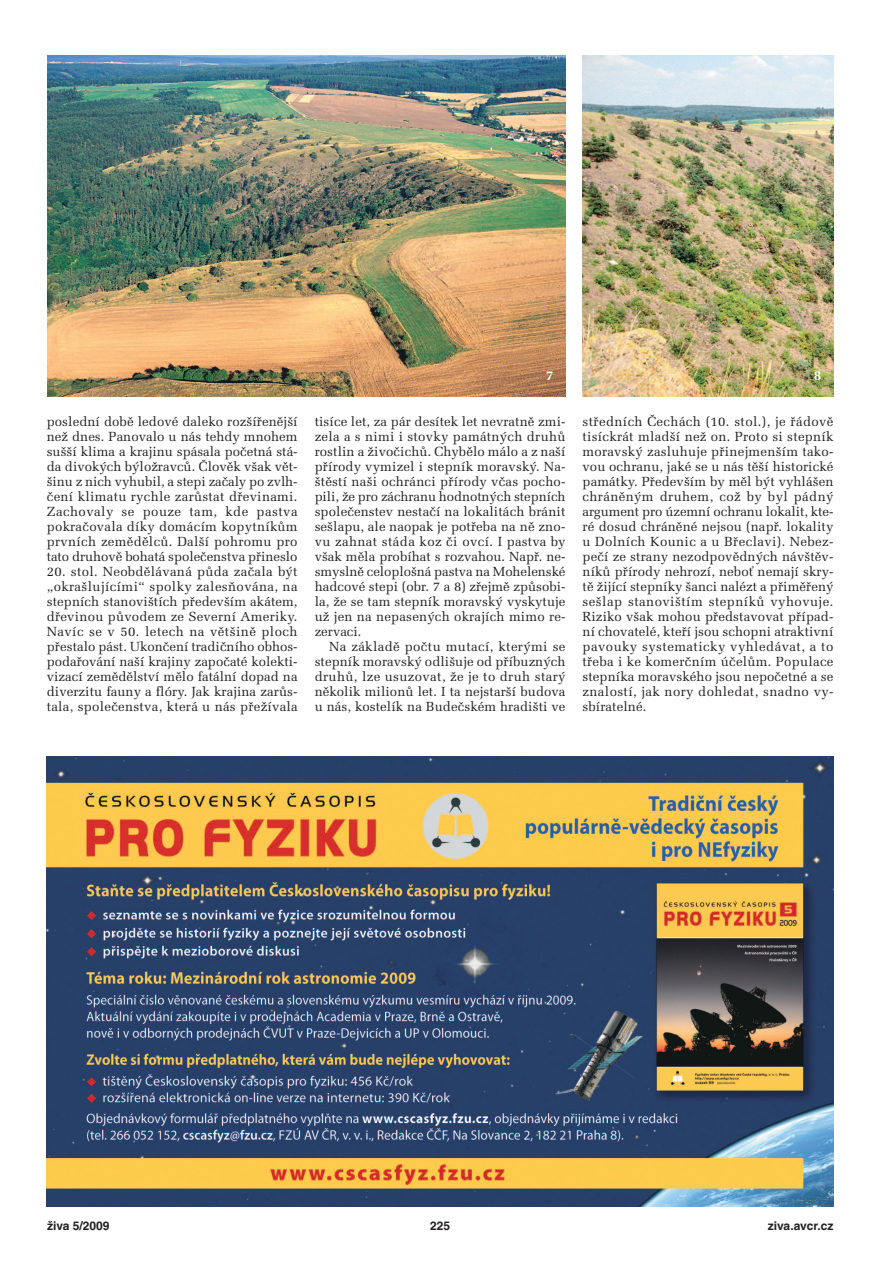
<style>
.page{position:relative;width:893px;height:1263px;background:#fff}
.page>*{position:absolute;margin:0;border:0;box-sizing:border-box;transform-origin:0 0}
.t1{font:700 13.5px "Melior CE";color:#fff}
.t2{font:13.2px/15px "Melior CE";letter-spacing:.005em;color:#231f20;text-align:justify}
.t3{font:700 12px "Helvetica CE";color:#231f20}
</style>
<div class="page">
<img style="left:47px;top:56px;width:519px;height:340px">
<img style="left:583px;top:55px;width:250px;height:341px">
<img style="left:47px;top:756px;width:786px;height:450px">
<p class="t2" style="left:47px;top:416px;width:252px">poslední době ledové daleko rozšířenější než dnes. Panovalo u nás tehdy mnohem sušší klima a krajinu spásala početná stá&shy;da divokých býložravců. Člověk však vět&shy;šinu z nich vyhubil, a stepi začaly po zvlh&shy;čení klimatu rychle zarůstat dřevinami.<br>Zachovaly se pouze tam, kde pastva pokračovala díky domácím kopytníkům prvních zemědělců. Další pohromu pro tato druhově bohatá společenstva přineslo</p>
<p class="t2" style="left:47px;top:566px;width:252px">20. stol. Neobdělávaná půda začala být „okrašlujícími“ spolky zalesňována, na stepních stanovištích především akátem, dřevinou původem ze Severní Ameriky.<br>Navíc se v 50. letech na většině ploch přestalo pást. Ukončení tradičního obhos&shy;podařování naší krajiny započaté kolekti&shy;vizací zemědělství mělo fatální dopad na diverzitu fauny a flóry. Jak krajina zarůs&shy;tala, společenstva, která u nás přežívala</p>
<p class="t1" style="left:546px;top:371px;width:9px">7</p>
<p class="t1" style="left:814px;top:371px;width:9px">8</p>
<p class="t2" style="left:315px;top:416px;width:252px">tisíce let, za pár desítek let nevratně zmi&shy;zela a s nimi i stovky památných druhů rostlin a živočichů. Chybělo málo a z naší přírody vymizel i stepník moravský. Na&shy;štěstí naši ochránci přírody včas pocho&shy;pili, že pro záchranu hodnotných stepních společenstev nestačí na lokalitách bránit sešlapu, ale naopak je potřeba na ně zno&shy;vu zahnat stáda koz či ovcí. I pastva by však měla probíhat s rozvahou. Např. ne&shy;smyslně celoplošná pastva na Mohelenské hadcové stepi (obr. 7 a 8) zřejmě způsobi&shy;la, že se tam stepník moravský vyskytuje už jen na nepasených okrajích mimo re&shy;zervaci.</p>
<p class="t2" style="left:315px;top:641px;width:252px;text-indent:14px">Na základě počtu mutací, kterými se stepník moravský odlišuje od příbuzných druhů, lze usuzovat, že je to druh starý několik milionů let. I ta nejstarší budova u nás, kostelík na Budečském hradišti ve</p>
<p class="t2" style="left:583px;top:416px;width:252px">středních Čechách (10. stol.), je řádově tisíckrát mladší než on. Proto si stepník moravský zasluhuje přinejmenším tako&shy;vou ochranu, jaké se u nás těší historické památky. Především by měl být vyhlášen chráněným druhem, což by byl pádný argument pro územní ochranu lokalit, kte&shy;ré dosud chráněné nejsou (např. lokality u Dolních Kounic a u Břeclavi). Nebez&shy;pečí ze strany nezodpovědných návštěv&shy;níků přírody nehrozí, neboť nemají skry&shy;tě žijící stepníky šanci nalézt a přiměřený sešlap stanovištím stepníků vyhovuje.<br>Riziko však mohou představovat případ&shy;ní chovatelé, kteří jsou schopni atraktivní pavouky systematicky vyhledávat, a to třeba i ke komerčním účelům. Populace stepníka moravského jsou nepočetné a se znalostí, jak nory dohledat, snadno vy&shy;sbíratelné.</p>
<p class="t3" style="left:47px;top:1221px;width:64px">živa 5/2009</p>
<p class="t3" style="left:430px;top:1221px;width:22px">225</p>
<p class="t3" style="left:768px;top:1221px;width:67px">ziva.avcr.cz</p>
</div>
